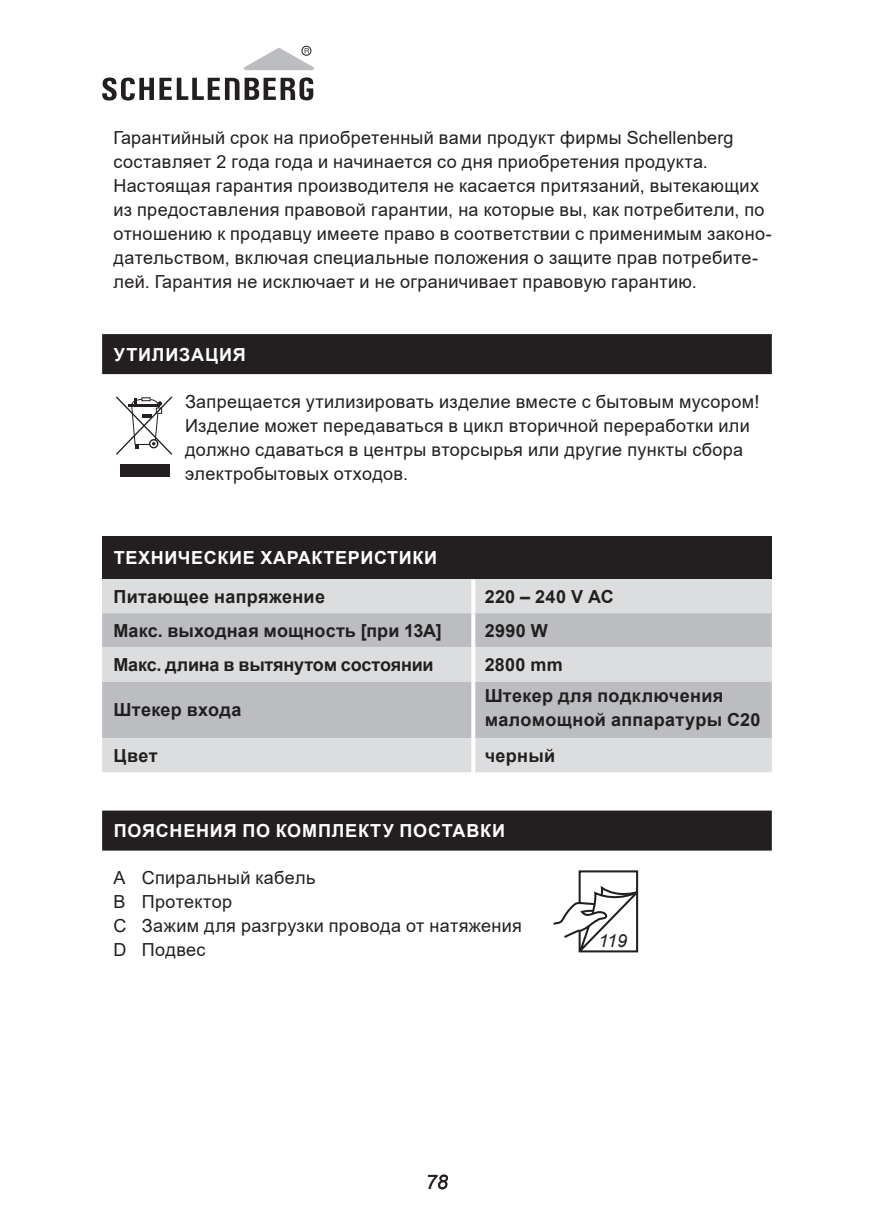
<style>
.page{position:relative;width:874px;height:1225px;background:#fff}
.page>*{position:absolute;margin:0;border:0;box-sizing:border-box;transform-origin:0 0}
.t1{font:italic 20px "Arial";color:#231f20}
._02_Text{font:18px/24px "Arial";letter-spacing:.02em;color:#231f20}
.t2{font:700 18px/24px "Arial";letter-spacing:.015em;color:#231f20}
._02_Copy_normal{font:18px "Arial";letter-spacing:.02em;color:#231f20}
._02_Headline_schwarz{font:700 18px "Arial";letter-spacing:.04em;color:#fff}
.t3{font:700 18px "Arial";letter-spacing:-.015em;color:#231f20}
.t4{font:italic 18px "Arial";color:#231f20}
</style>
<div class="page">
<div style="left:301px;top:46px;width:10px;height:10px;border:1px solid #231f20;border-radius:50%"></div>
<svg style="left:102px;top:77px;width:211px;height:24px"></svg>
<svg style="left:244px;top:48px;width:70px;height:22px"></svg>
<div style="left:102px;top:334px;width:669px;height:40px;background:#231f20"></div>
<div style="left:102px;top:810px;width:669px;height:40px;background:#231f20"></div>
<div style="left:102px;top:536px;width:669px;height:43px;background:#231f20"></div>
<div style="left:102px;top:579px;width:371px;height:34px;background:#dcdddf"></div>
<div style="left:473px;top:579px;width:298px;height:34px;background:#dcdddf"></div>
<div style="left:102px;top:613px;width:669px;height:34px;background:#bcbdc0"></div>
<svg style="left:102px;top:647px;width:669px;height:125px;background:#cdced1"></svg>
<hr style="left:471px;top:579px;width:4px;height:34px;background:#fff">
<svg style="left:471px;top:613px;width:4px;height:34px"></svg>
<hr style="left:471px;top:647px;width:4px;height:34px;background:#fff">
<svg style="left:471px;top:681px;width:4px;height:57px"></svg>
<hr style="left:471px;top:738px;width:4px;height:34px;background:#fff">
<div style="left:120px;top:464px;width:50px;height:13px;background:#231f20"></div>
<svg style="left:116px;top:396px;width:57px;height:59px"></svg>
<svg style="left:553px;top:870px;width:86px;height:83px"></svg>
<p class="_02_Text" style="left:113px;top:125px;width:659px">Гарантийный срок на приобретенный вами продукт фирмы Schellenberg составляет 2 года года и начинается со дня приобретения продукта.<br>Настоящая гарантия производителя не касается притязаний, вытекающих из предоставления правовой гарантии, на которые вы, как потребители, по отношению к продавцу имеете право в соответствии с применимым законо&shy;дательством, включая специальные положения о защите прав потребите&shy;лей. Гарантия не исключает и не ограничивает правовую гарантию.</p>
<p class="_02_Headline_schwarz" style="left:114px;top:341px;width:133px">УТИЛИЗАЦИЯ</p>
<p class="_02_Text" style="left:185px;top:389px;width:575px">Запрещается утилизировать изделие вместе с бытовым мусором!<br>Изделие может передаваться в цикл вторичной переработки или должно сдаваться в центры вторсырья или другие пункты сбора электробытовых отходов.</p>
<p class="_02_Headline_schwarz" style="left:114px;top:545px;width:324px">ТЕХНИЧЕСКИЕ ХАРАКТЕРИСТИКИ</p>
<p class="t2" style="left:113px;top:585px;width:213px">Питающее напряжение</p>
<p class="t2" style="left:484px;top:585px;width:130px">220 – 240 V AC</p>
<p class="t2" style="left:113px;top:619px;width:330px">Макс. выходная мощность [при 13А]</p>
<p class="t2" style="left:484px;top:619px;width:65px">2990 W</p>
<p class="t3" style="left:113px;top:652px;width:321px">Макс. длина в вытянутом состоянии</p>
<p class="t2" style="left:484px;top:653px;width:80px">2800 mm</p>
<p class="t2" style="left:113px;top:698px;width:129px">Штекер входа</p>
<p class="t2" style="left:484px;top:684px;width:277px">Штекер для подключения маломощной аппаратуры C20</p>
<p class="t2" style="left:113px;top:743px;width:46px">Цвет</p>
<p class="t2" style="left:484px;top:743px;width:72px">черный</p>
<p class="_02_Headline_schwarz" style="left:114px;top:818px;width:392px">ПОЯСНЕНИЯ ПО КОМПЛЕКТУ ПОСТАВКИ</p>
<p class="_02_Copy_normal" style="left:113px;top:865px;width:203px">A Спиральный кабель</p>
<p class="_02_Copy_normal" style="left:113px;top:889px;width:120px">B Протектор</p>
<p class="_02_Copy_normal" style="left:113px;top:913px;width:410px">C Зажим для разгрузки провода от натяжения</p>
<p class="_02_Copy_normal" style="left:113px;top:937px;width:94px">D Подвес</p>
<p class="t4" style="left:598px;top:929px;width:30px">119</p>
<p class="t1" style="left:425px;top:1168px;width:24px">78</p>
</div>
